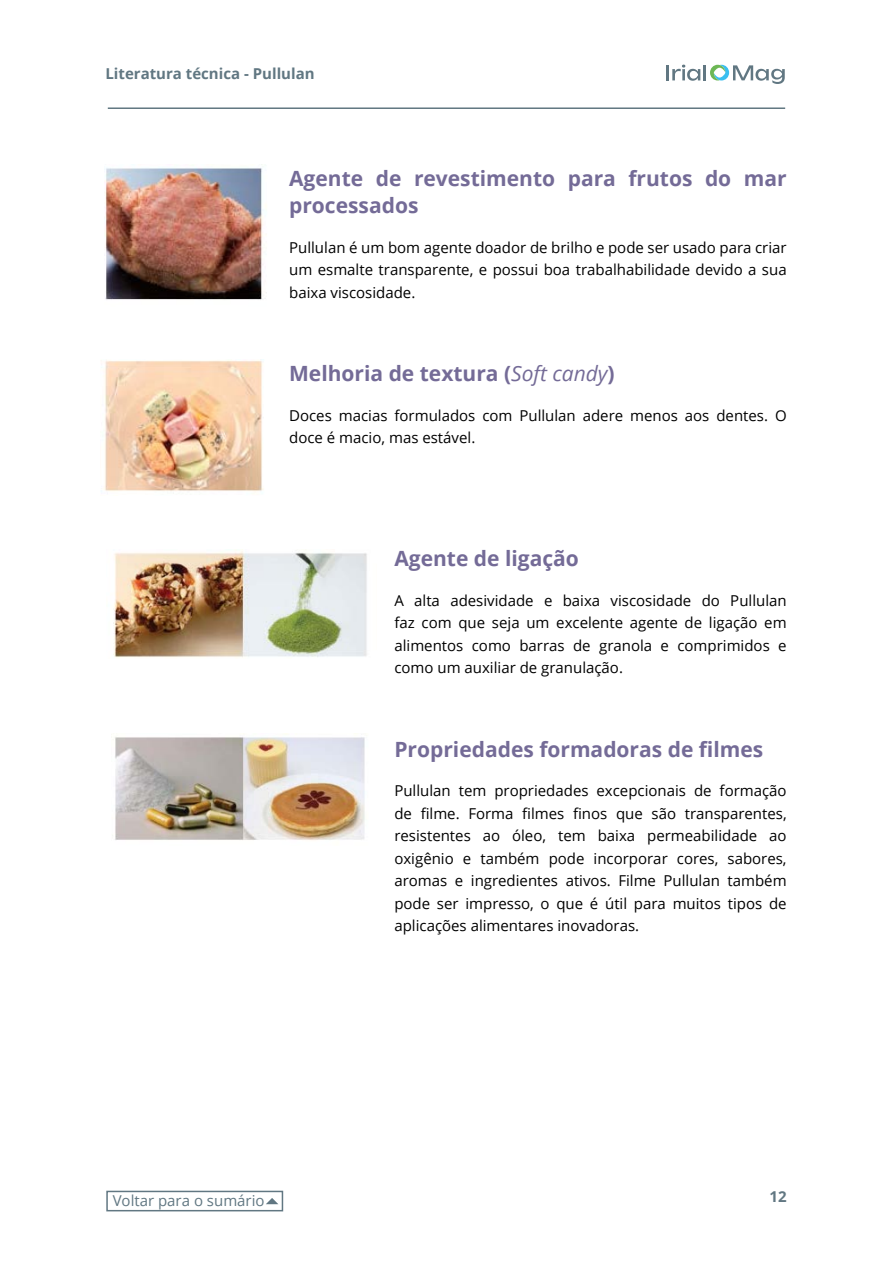
<style>
.page{position:relative;width:893px;height:1263px;background:#fff}
.page>*{position:absolute;margin:0;border:0;box-sizing:border-box;transform-origin:0 0}
.t1{font:700 21px/27px "Open Sans";color:#746b97}
.t2{font:15px/22.5px "Open Sans";color:#000;text-align:justify}
.t3{font:700 15px "Open Sans";color:#617782}
.t4{font:15px "Open Sans";color:#617782}
.s1{font-weight:400;font-style:italic}
</style>
<div class="page">
<hr style="left:108px;top:107px;width:677px;height:2px;background:#617782">
<div style="left:106px;top:1191px;width:177px;height:20px;border:2px solid #617782"></div>
<svg style="left:266px;top:1198px;width:12px;height:6px"></svg>
<hr style="left:666px;top:65px;width:3px;height:15px;background:#617782">
<hr style="left:703px;top:65px;width:3px;height:15px;background:#617782">
<svg style="left:672px;top:64px;width:28px;height:17px"></svg>
<svg style="left:710px;top:65px;width:75px;height:19px"></svg>
<img style="left:105px;top:168px;width:162px;height:132px">
<img style="left:101px;top:359px;width:163px;height:133px">
<img style="left:113px;top:551px;width:254px;height:107px">
<img style="left:115px;top:733px;width:250px;height:107px">
<p class="t3" style="left:105px;top:63px;width:211px">Literatura técnica - Pullulan</p>
<h1 class="t1" style="left:289px;top:164px;width:499px">Agente de revestimento para frutos do mar processados</h1>
<p class="t2" style="left:289px;top:236px;width:499px">Pullulan é um bom agente doador de brilho e pode ser usado para criar um esmalte transparente, e possui boa trabalhabilidade devido a sua baixa viscosidade.</p>
<h1 class="t1" style="left:289px;top:360px;width:327px">Melhoria de textura (<span class="s1">Soft candy</span>)</h1>
<p class="t2" style="left:289px;top:404px;width:499px">Doces macias formulados com Pullulan adere menos aos dentes. O doce é macio, mas estável.</p>
<h1 class="t1" style="left:394px;top:545px;width:186px">Agente de ligação</h1>
<p class="t2" style="left:394px;top:589px;width:394px">A alta adesividade e baixa viscosidade do Pullulan faz com que seja um excelente agente de ligação em alimentos como barras de granola e comprimidos e como um auxiliar de granulação.</p>
<h1 class="t1" style="left:394px;top:735px;width:370px">Propriedades formadoras de filmes</h1>
<p class="t2" style="left:394px;top:779px;width:394px">Pullulan tem propriedades excepcionais de formação de filme. Forma filmes finos que são transparentes, resistentes ao óleo, tem baixa permeabilidade ao oxigênio e também pode incorporar cores, sabores, aromas e ingredientes ativos. Filme Pullulan também pode ser impresso, o que é útil para muitos tipos de aplicações alimentares inovadoras.</p>
<p class="t4" style="left:113px;top:1190px;width:153px">Voltar para o sumário</p>
<p class="t3" style="left:769px;top:1186px;width:19px">12</p>
</div>
